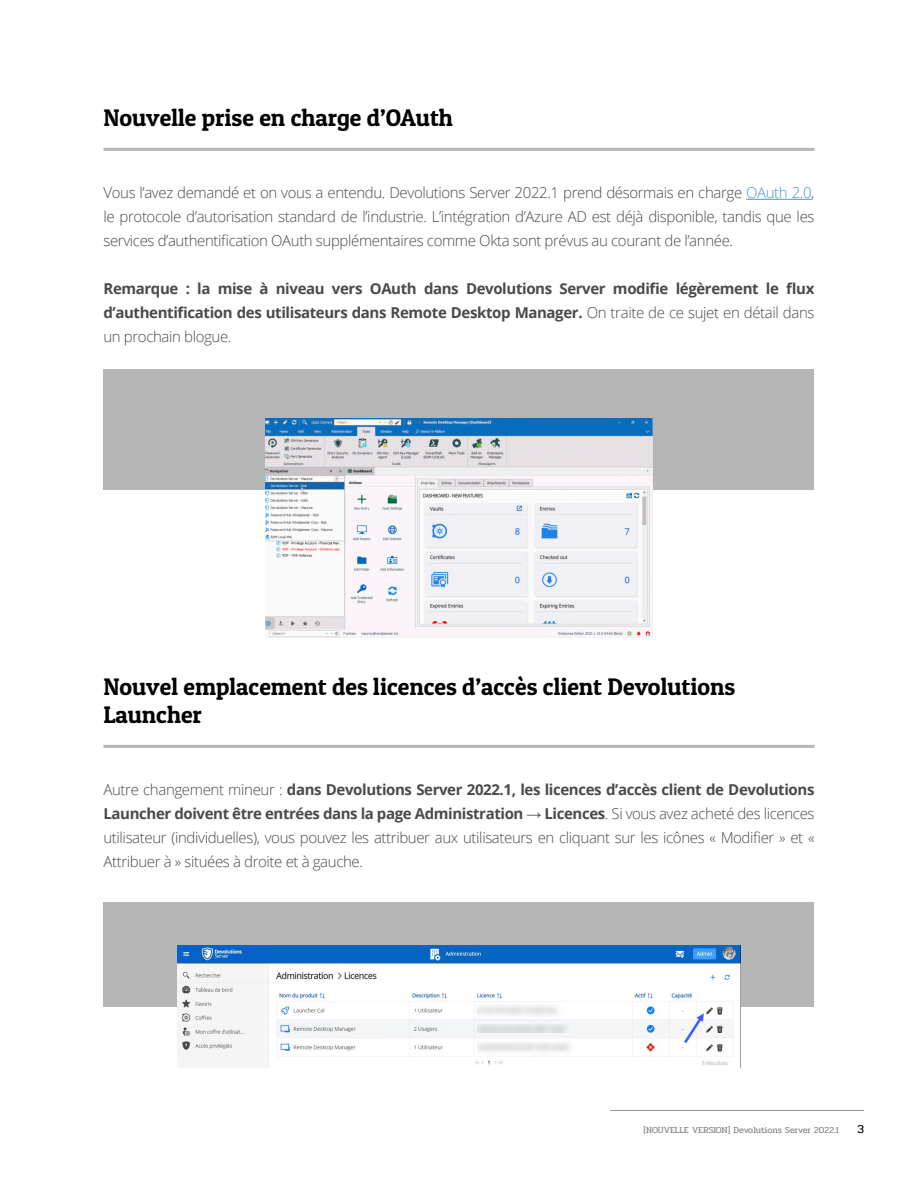
<style>
.page{position:relative;width:918px;height:1188px;background:#fff}
.page>*{position:absolute;margin:0;border:0;box-sizing:border-box;transform-origin:0 0}
.Sous-titre_level2{font:24px/28.8px "Patua One";color:#000}
.t1{font:300 15px/24px "Open Sans";letter-spacing:-.025em;color:#4a4a4a;text-align:justify}
.t2{font:700 15px/24px "Open Sans";letter-spacing:-.025em;color:#4a4a4a;text-align:justify}
.t3{font:12px "Pridi";color:#000}
.t4{font:9px "Pridi";color:#858485}
.s1{color:#4a94d4}
.s2{font-weight:300}
.s3{font-weight:700}
.s4{font-family:"Arial";font-weight:900}
</style>
<div class="page">
<hr style="left:610px;top:1110px;width:254px;height:1px;background:#939598">
<hr style="left:746px;top:199px;width:65px;height:1px;background:#4a94d4">
<div style="left:104px;top:370px;width:710px;height:120px;background:#b5b5b5"></div>
<hr style="left:104px;top:148px;width:710px;height:3px;background:#969696">
<img style="left:265px;top:418px;width:388px;height:220px">
<hr style="left:104px;top:745px;width:710px;height:3px;background:#969696">
<div style="left:104px;top:903px;width:710px;height:104px;background:#b5b5b5"></div>
<img style="left:177px;top:945px;width:564px;height:122px">
<p class="Sous-titre_level2" style="left:104px;top:103px;width:351px">Nouvelle prise en charge d’OAuth</p>
<p class="t1" style="left:104px;top:180px;width:713px">Vous l’avez demandé et on vous a entendu. Devolutions Server 2022.1 prend désormais en charge <span class="s1">OAuth 2.0</span>, le protocole d’autorisation standard de l’industrie. L’intégration d’Azure AD est déjà disponible, tandis que les services d’authentification OAuth supplémentaires comme Okta sont prévus au courant de l’année.</p>
<p class="t2" style="left:104px;top:276px;width:713px">Remarque : la mise à niveau vers OAuth dans Devolutions Server modifie légèrement le flux d’authentification des utilisateurs dans Remote Desktop Manager. <span class="s2">On traite de ce sujet en détail dans un prochain blogue.</span></p>
<p class="Sous-titre_level2" style="left:104px;top:672px;width:633px">Nouvel emplacement des licences d’accès client Devolutions<br>Launcher</p>
<p class="t1" style="left:104px;top:778px;width:713px">Autre changement mineur : <span class="s3">dans Devolutions Server 2022.1, les licences d’accès client de Devolutions Launcher doivent être entrées dans la page Administration</span> <span class="s4">→</span> <span class="s3">Licences</span>. Si vous avez acheté des licences utilisateur (individuelles), vous pouvez les attribuer aux utilisateurs en cliquant sur les icônes « Modifier » et « Attribuer à » situées à droite et à gauche.</p>
<p class="t4" style="left:644px;top:1124px;width:197px">[NOUVELLE VERSION] Devolutions Server 2022.1</p>
<p class="t3" style="left:857px;top:1121px;width:8px">3</p>
</div>
